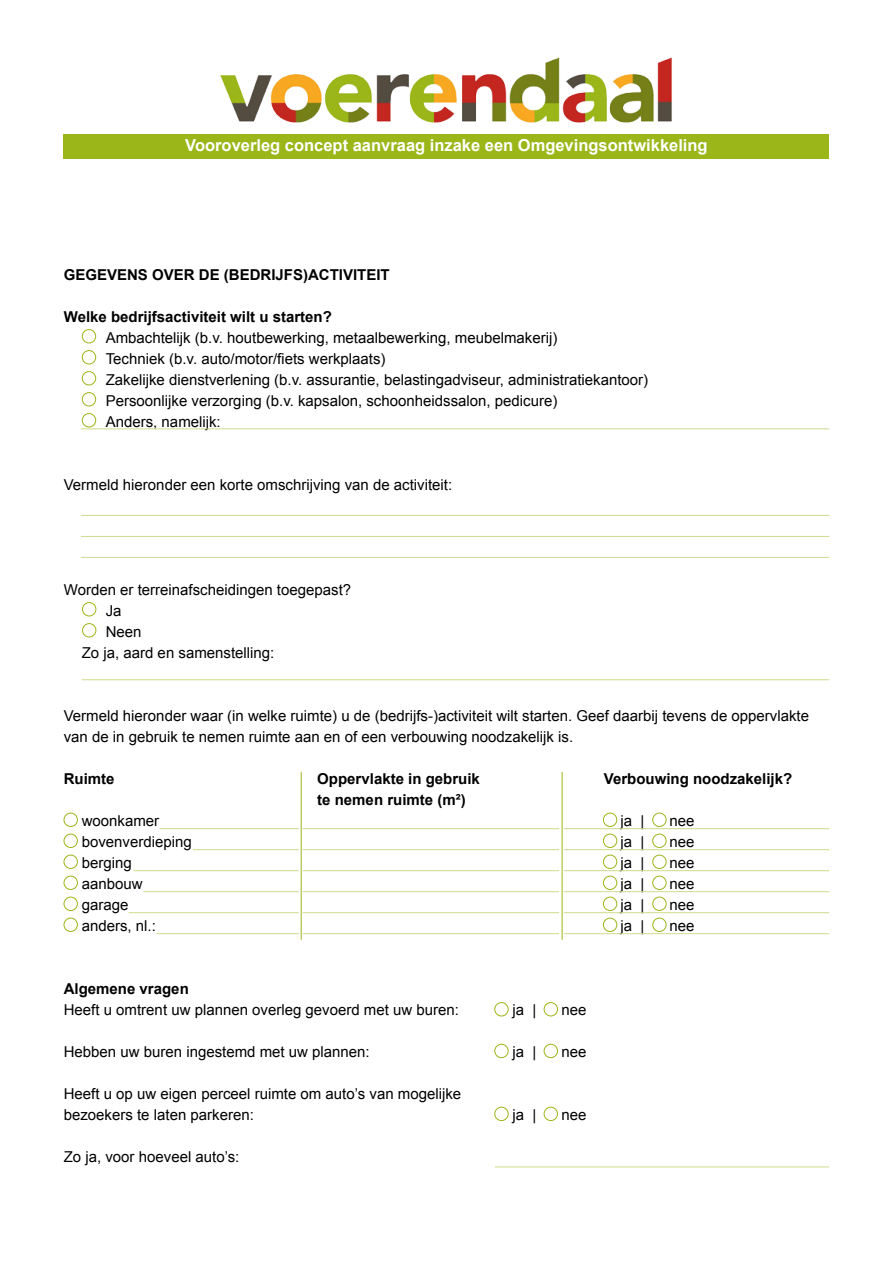
<style>
.page{position:relative;width:893px;height:1263px;background:#fff}
.page>*{position:absolute;margin:0;border:0;box-sizing:border-box;transform-origin:0 0}
.t1{font:700 16.5px "Arial";color:#fff}
.t2{font:15px/21px "Arial";color:#000}
.t3{font:700 15px "Arial";color:#000}
</style>
<div class="page">
<div style="left:64px;top:134px;width:765px;height:25px;background:#9bb619"></div>
<img style="left:220px;top:57px;width:452px;height:66px">
<hr style="left:81px;top:515px;width:748px;height:1px;background:#cddb8c">
<hr style="left:81px;top:536px;width:748px;height:1px;background:#cddb8c">
<hr style="left:81px;top:557px;width:748px;height:1px;background:#cddb8c">
<hr style="left:82px;top:679px;width:747px;height:1px;background:#cddb8c">
<hr style="left:81px;top:429px;width:748px;height:1px;background:#cddb8c">
<div style="left:82px;top:623px;width:14px;height:14px;border:1px solid #9bb619;border-radius:50%"></div>
<div style="left:82px;top:602px;width:14px;height:14px;border:1px solid #9bb619;border-radius:50%"></div>
<div style="left:82px;top:371px;width:14px;height:14px;border:1px solid #9bb619;border-radius:50%"></div>
<div style="left:82px;top:392px;width:14px;height:14px;border:1px solid #9bb619;border-radius:50%"></div>
<div style="left:82px;top:413px;width:14px;height:14px;border:1px solid #9bb619;border-radius:50%"></div>
<div style="left:82px;top:350px;width:14px;height:14px;border:1px solid #9bb619;border-radius:50%"></div>
<div style="left:82px;top:329px;width:14px;height:14px;border:1px solid #9bb619;border-radius:50%"></div>
<hr style="left:564px;top:828px;width:265px;height:1px;background:#cddb8c">
<hr style="left:564px;top:849px;width:265px;height:1px;background:#cddb8c">
<hr style="left:564px;top:870px;width:265px;height:1px;background:#cddb8c">
<hr style="left:564px;top:891px;width:265px;height:1px;background:#cddb8c">
<hr style="left:564px;top:912px;width:265px;height:1px;background:#cddb8c">
<hr style="left:564px;top:933px;width:265px;height:1px;background:#cddb8c">
<hr style="left:303px;top:828px;width:256px;height:1px;background:#cddb8c">
<hr style="left:303px;top:849px;width:256px;height:1px;background:#cddb8c">
<hr style="left:303px;top:870px;width:256px;height:1px;background:#cddb8c">
<hr style="left:303px;top:891px;width:256px;height:1px;background:#cddb8c">
<hr style="left:303px;top:912px;width:256px;height:1px;background:#cddb8c">
<hr style="left:303px;top:933px;width:256px;height:1px;background:#cddb8c">
<hr style="left:159px;top:828px;width:140px;height:1px;background:#cddb8c">
<hr style="left:193px;top:849px;width:106px;height:1px;background:#cddb8c">
<hr style="left:133px;top:870px;width:166px;height:1px;background:#cddb8c">
<hr style="left:143px;top:891px;width:156px;height:1px;background:#cddb8c">
<hr style="left:129px;top:912px;width:170px;height:1px;background:#cddb8c">
<hr style="left:156px;top:933px;width:143px;height:1px;background:#cddb8c">
<hr style="left:562px;top:772px;width:1px;height:168px;background:#9bb619">
<hr style="left:301px;top:772px;width:1px;height:168px;background:#9bb619">
<div style="left:603px;top:813px;width:14px;height:14px;border:1px solid #9bb619;border-radius:50%"></div>
<div style="left:64px;top:813px;width:14px;height:14px;border:1px solid #9bb619;border-radius:50%"></div>
<div style="left:603px;top:834px;width:14px;height:14px;border:1px solid #9bb619;border-radius:50%"></div>
<div style="left:64px;top:834px;width:14px;height:14px;border:1px solid #9bb619;border-radius:50%"></div>
<div style="left:603px;top:855px;width:14px;height:14px;border:1px solid #9bb619;border-radius:50%"></div>
<div style="left:64px;top:855px;width:14px;height:14px;border:1px solid #9bb619;border-radius:50%"></div>
<div style="left:603px;top:876px;width:14px;height:14px;border:1px solid #9bb619;border-radius:50%"></div>
<div style="left:64px;top:876px;width:14px;height:14px;border:1px solid #9bb619;border-radius:50%"></div>
<div style="left:603px;top:897px;width:14px;height:14px;border:1px solid #9bb619;border-radius:50%"></div>
<div style="left:64px;top:897px;width:14px;height:14px;border:1px solid #9bb619;border-radius:50%"></div>
<div style="left:603px;top:918px;width:14px;height:14px;border:1px solid #9bb619;border-radius:50%"></div>
<div style="left:64px;top:918px;width:14px;height:14px;border:1px solid #9bb619;border-radius:50%"></div>
<div style="left:652px;top:813px;width:14px;height:14px;border:1px solid #9bb619;border-radius:50%"></div>
<div style="left:652px;top:834px;width:14px;height:14px;border:1px solid #9bb619;border-radius:50%"></div>
<div style="left:652px;top:855px;width:14px;height:14px;border:1px solid #9bb619;border-radius:50%"></div>
<div style="left:652px;top:876px;width:14px;height:14px;border:1px solid #9bb619;border-radius:50%"></div>
<div style="left:652px;top:897px;width:14px;height:14px;border:1px solid #9bb619;border-radius:50%"></div>
<div style="left:652px;top:918px;width:14px;height:14px;border:1px solid #9bb619;border-radius:50%"></div>
<div style="left:495px;top:1002px;width:13px;height:14px;border:1px solid #9bb619;border-radius:50%"></div>
<div style="left:495px;top:1044px;width:13px;height:14px;border:1px solid #9bb619;border-radius:50%"></div>
<div style="left:495px;top:1107px;width:13px;height:14px;border:1px solid #9bb619;border-radius:50%"></div>
<div style="left:544px;top:1002px;width:14px;height:14px;border:1px solid #9bb619;border-radius:50%"></div>
<div style="left:544px;top:1044px;width:14px;height:14px;border:1px solid #9bb619;border-radius:50%"></div>
<div style="left:544px;top:1107px;width:14px;height:14px;border:1px solid #9bb619;border-radius:50%"></div>
<hr style="left:495px;top:1167px;width:334px;height:1px;background:#cddb8c">
<p class="t1" style="left:185px;top:135px;width:524px">Vooroverleg concept aanvraag inzake een Omgevingsontwikkeling</p>
<p class="t3" style="left:64px;top:265px;width:327px">GEGEVENS OVER DE (BEDRIJFS)ACTIVITEIT</p>
<p class="t3" style="left:64px;top:307px;width:270px">Welke bedrijfsactiviteit wilt u starten?</p>
<p class="t2" style="left:106px;top:327px;width:544px">Ambachtelijk (b.v. houtbewerking, metaalbewerking, meubelmakerij)<br>Techniek (b.v. auto/motor/fiets werkplaats)<br>Zakelijke dienstverlening (b.v. assurantie, belastingadviseur, administratiekantoor)<br>Persoonlijke verzorging (b.v. kapsalon, schoonheidssalon, pedicure)<br>Anders, namelijk:</p>
<p class="t2" style="left:64px;top:474px;width:390px">Vermeld hieronder een korte omschrijving van de activiteit:</p>
<p class="t2" style="left:64px;top:579px;width:289px">Worden er terreinafscheidingen toegepast?</p>
<p class="t2" style="left:106px;top:600px;width:17px">Ja</p>
<p class="t2" style="left:106px;top:621px;width:37px">Neen</p>
<p class="t2" style="left:82px;top:642px;width:194px">Zo ja, aard en samenstelling:</p>
<p class="t2" style="left:64px;top:705px;width:747px">Vermeld hieronder waar (in welke ruimte) u de (bedrijfs-)activiteit wilt starten. Geef daarbij tevens de oppervlakte van de in gebruik te nemen ruimte aan en of een verbouwing noodzakelijk is.</p>
<p class="t3" style="left:64px;top:769px;width:52px">Ruimte</p>
<p class="t3" style="left:317px;top:769px;width:164px">Oppervlakte in gebruik</p>
<p class="t3" style="left:604px;top:769px;width:190px">Verbouwing noodzakelijk?</p>
<p class="t3" style="left:317px;top:790px;width:150px">te nemen ruimte (m²)</p>
<p class="t2" style="left:82px;top:810px;width:79px">woonkamer</p>
<p class="t2" style="left:620px;top:810px;width:25px">ja |</p>
<p class="t2" style="left:669px;top:810px;width:27px">nee</p>
<p class="t2" style="left:82px;top:831px;width:112px">bovenverdieping</p>
<p class="t2" style="left:620px;top:831px;width:25px">ja |</p>
<p class="t2" style="left:669px;top:831px;width:27px">nee</p>
<p class="t2" style="left:82px;top:852px;width:52px">berging</p>
<p class="t2" style="left:620px;top:852px;width:25px">ja |</p>
<p class="t2" style="left:669px;top:852px;width:27px">nee</p>
<p class="t2" style="left:82px;top:873px;width:62px">aanbouw</p>
<p class="t2" style="left:620px;top:873px;width:25px">ja |</p>
<p class="t2" style="left:669px;top:873px;width:27px">nee</p>
<p class="t2" style="left:82px;top:894px;width:48px">garage</p>
<p class="t2" style="left:620px;top:894px;width:25px">ja |</p>
<p class="t2" style="left:669px;top:894px;width:27px">nee</p>
<p class="t2" style="left:82px;top:915px;width:76px">anders, nl.:</p>
<p class="t2" style="left:620px;top:915px;width:25px">ja |</p>
<p class="t2" style="left:669px;top:915px;width:27px">nee</p>
<p class="t3" style="left:64px;top:979px;width:127px">Algemene vragen</p>
<p class="t2" style="left:64px;top:999px;width:397px">Heeft u omtrent uw plannen overleg gevoerd met uw buren:</p>
<p class="t2" style="left:512px;top:999px;width:25px">ja |</p>
<p class="t2" style="left:561px;top:999px;width:27px">nee</p>
<p class="t2" style="left:64px;top:1041px;width:307px">Hebben uw buren ingestemd met uw plannen:</p>
<p class="t2" style="left:512px;top:1041px;width:25px">ja |</p>
<p class="t2" style="left:561px;top:1041px;width:27px">nee</p>
<p class="t2" style="left:64px;top:1083px;width:399px">Heeft u op uw eigen perceel ruimte om auto’s van mogelijke bezoekers te laten parkeren:</p>
<p class="t2" style="left:512px;top:1104px;width:25px">ja |</p>
<p class="t2" style="left:561px;top:1104px;width:27px">nee</p>
<p class="t2" style="left:64px;top:1146px;width:177px">Zo ja, voor hoeveel auto’s:</p>
</div>
